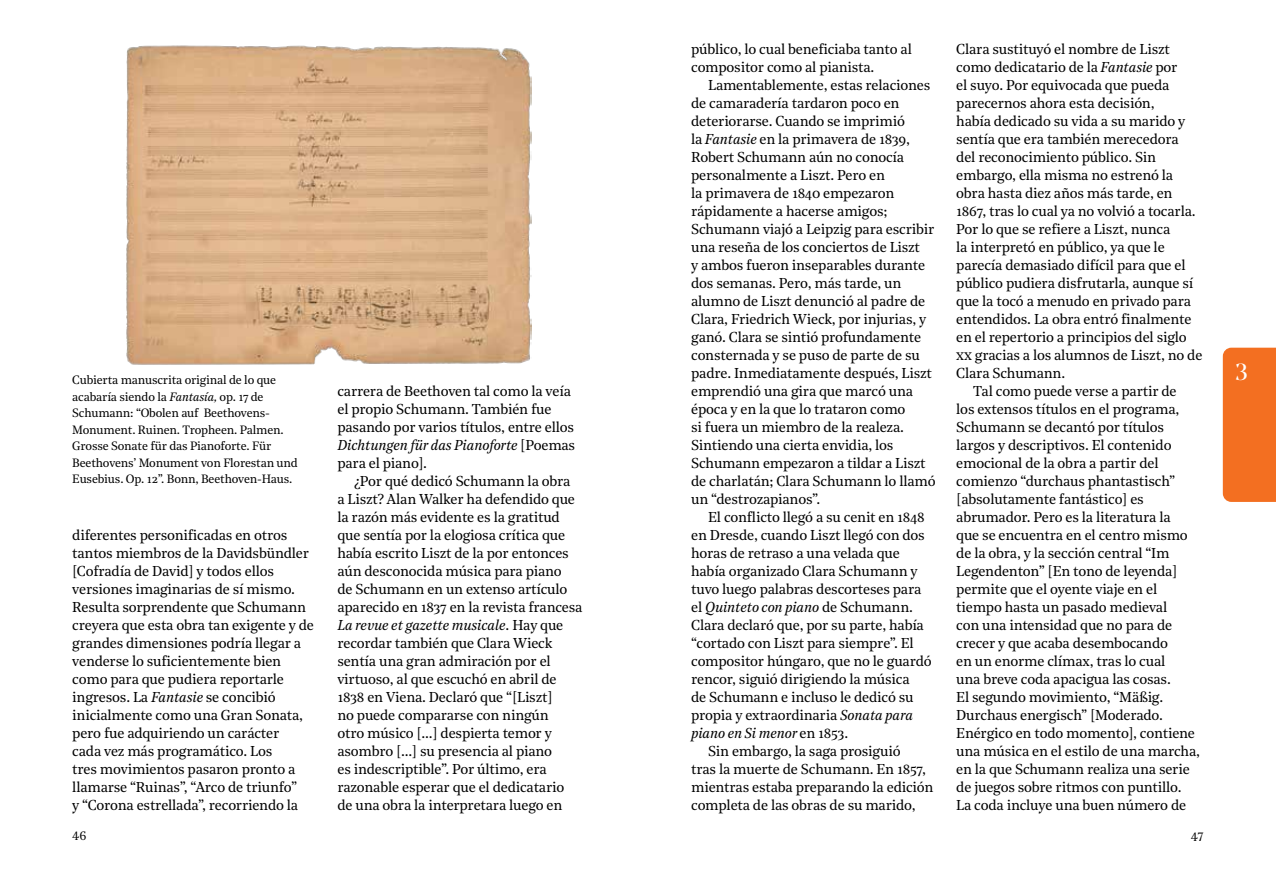
<style>
.page{position:relative;width:1276px;height:872px;background:#fff}
.page>*{position:absolute;margin:0;border:0;box-sizing:border-box;transform-origin:0 0}
.t1{font:23.25px "Noe Display";color:#fff}
.t2{font:14.25px/18px "Noe Text";letter-spacing:-.015em;color:#000}
.t3{font:italic 14.25px "Noe Text";letter-spacing:-.015em;color:#000}
.t4{font:12px/16.5px "Noe Text";letter-spacing:-.015em;color:#000}
.s1{font-style:italic}
.s2{font-style:normal}
</style>
<div class="page">
<div style="left:1222px;top:348px;width:54px;height:154px;background:#f36f21"></div>
<img style="left:126px;top:45px;width:406px;height:320px">
<p class="t4" style="left:72px;top:371px;width:227px">Cubierta manuscrita original de lo que acabaría siendo la <span class="s1">Fantasía,</span> op. 17 de Schumann: “Obolen auf Beethovens-Monument. Ruinen. Tropheen. Palmen.<br>Grosse Sonate für das Pianoforte. Für Beethovens’ Monument von Florestan und Eusebius. Op. 12”. Bonn, Beethoven-Haus.</p>
<p class="t2" style="left:72px;top:525px;width:243px">diferentes personificadas en otros tantos miembros de la Davidsbündler [Cofradía de David] y todos ellos versiones imaginarias de sí mismo.<br>Resulta sorprendente que Schumann creyera que esta obra tan exigente y de grandes dimensiones podría llegar a venderse lo suficientemente bien como para que pudiera reportarle ingresos. La <span class="s1">Fantasie</span> se concibió inicialmente como una Gran Sonata, pero fue adquiriendo un carácter<br>cada vez más programático. Los<br>tres movimientos pasaron pronto a llamarse “Ruinas”, “Arco de triunfo”<br>y “Corona estrellada”, recorriendo la</p>
<p class="t2" style="left:337px;top:381px;width:239px">carrera de Beethoven tal como la veía el propio Schumann. También fue pasando por varios títulos, entre ellos<br><span class="s1">Dichtungen für das Pianoforte</span> [Poemas para el piano].</p>
<p class="t2" style="left:337px;top:471px;width:247px;text-indent:17px">¿Por qué dedicó Schumann la obra<br>a Liszt? Alan Walker ha defendido que la razón más evidente es la gratitud que sentía por la elogiosa crítica que había escrito Liszt de la por entonces aún desconocida música para piano<br>de Schumann en un extenso artículo aparecido en 1837 en la revista francesa <span class="s1">La revue et gazette musicale</span>. Hay que recordar también que Clara Wieck sentía una gran admiración por el virtuoso, al que escuchó en abril de 1838 en Viena. Declaró que “[Liszt]<br>no puede compararse con ningún<br>otro músico [...] despierta temor y asombro [...] su presencia al piano<br>es indescriptible”. Por último, era razonable esperar que el dedicatario de una obra la interpretara luego en</p>
<p class="t2" style="left:691px;top:39px;width:222px">público, lo cual beneficiaba tanto al compositor como al pianista.</p>
<p class="t2" style="left:691px;top:75px;width:246px;text-indent:17px">Lamentablemente, estas relaciones de camaradería tardaron poco en deteriorarse. Cuando se imprimió<br>la <span class="s1">Fantasie</span> en la primavera de 1839, Robert Schumann aún no conocía personalmente a Liszt. Pero en<br>la primavera de 1840 empezaron rápidamente a hacerse amigos; Schumann viajó a Leipzig para escribir una reseña de los conciertos de Liszt<br>y ambos fueron inseparables durante dos semanas. Pero, más tarde, un alumno de Liszt denunció al padre de Clara, Friedrich Wieck, por injurias, y ganó. Clara se sintió profundamente consternada y se puso de parte de su padre. Inmediatamente después, Liszt emprendió una gira que marcó una época y en la que lo trataron como<br>si fuera un miembro de la realeza.<br>Sintiendo una cierta envidia, los Schumann empezaron a tildar a Liszt de charlatán; Clara Schumann lo llamó un “destrozapianos”.</p>
<p class="t2" style="left:708px;top:507px;width:218px">El conflicto llegó a su cenit en 1848</p>
<p class="t2" style="left:691px;top:525px;width:235px">en Dresde, cuando Liszt llegó con dos</p>
<p class="t2" style="left:691px;top:543px;width:210px">horas de retraso a una velada que</p>
<p class="t2" style="left:691px;top:561px;width:228px">había organizado Clara Schumann y</p>
<p class="t2" style="left:691px;top:579px;width:232px">tuvo luego palabras descorteses para</p>
<p class="t3" style="left:691px;top:596px;width:223px"><span class="s2">el</span> Quinteto con piano <span class="s2">de Schumann.</span></p>
<p class="t2" style="left:691px;top:615px;width:234px">Clara declaró que, por su parte, había</p>
<p class="t2" style="left:691px;top:633px;width:224px">“cortado con Liszt para siempre”. El</p>
<p class="t2" style="left:691px;top:651px;width:242px">compositor húngaro, que no le guardó</p>
<p class="t2" style="left:691px;top:669px;width:220px">rencor, siguió dirigiendo la música</p>
<p class="t2" style="left:691px;top:687px;width:224px">de Schumann e incluso le dedicó su</p>
<p class="t2" style="left:691px;top:705px;width:223px">propia y extraordinaria <span class="s1">Sonata para</span></p>
<p class="t3" style="left:691px;top:722px;width:159px">piano en Si menor <span class="s2">en 1853.</span></p>
<p class="t2" style="left:708px;top:741px;width:194px">Sin embargo, la saga prosiguió</p>
<p class="t2" style="left:691px;top:759px;width:236px">tras la muerte de Schumann. En 1857,</p>
<p class="t2" style="left:691px;top:777px;width:244px">mientras estaba preparando la edición</p>
<p class="t2" style="left:691px;top:795px;width:226px">completa de las obras de su marido,</p>
<p class="t2" style="left:956px;top:39px;width:215px">Clara sustituyó el nombre de Liszt</p>
<p class="t2" style="left:956px;top:57px;width:223px">como dedicatario de la <span class="s1">Fantasie</span> por</p>
<p class="t2" style="left:956px;top:75px;width:215px">el suyo. Por equivocada que pueda</p>
<p class="t2" style="left:956px;top:93px;width:200px">parecernos ahora esta decisión,</p>
<p class="t2" style="left:956px;top:111px;width:231px">había dedicado su vida a su marido y</p>
<p class="t2" style="left:956px;top:129px;width:224px">sentía que era también merecedora</p>
<p class="t2" style="left:956px;top:147px;width:201px">del reconocimiento público. Sin</p>
<p class="t2" style="left:956px;top:165px;width:218px">embargo, ella misma no estrenó la</p>
<p class="t2" style="left:956px;top:183px;width:218px">obra hasta diez años más tarde, en</p>
<p class="t2" style="left:956px;top:201px;width:241px">1867, tras lo cual ya no volvió a tocarla.</p>
<p class="t2" style="left:956px;top:219px;width:216px">Por lo que se refiere a Liszt, nunca</p>
<p class="t2" style="left:956px;top:237px;width:210px">la interpretó en público, ya que le</p>
<p class="t2" style="left:956px;top:255px;width:231px">parecía demasiado difícil para que el</p>
<p class="t2" style="left:956px;top:273px;width:238px">público pudiera disfrutarla, aunque sí</p>
<p class="t2" style="left:956px;top:291px;width:236px">que la tocó a menudo en privado para</p>
<p class="t2" style="left:956px;top:309px;width:237px">entendidos. La obra entró finalmente</p>
<p class="t2" style="left:956px;top:327px;width:232px">en el repertorio a principios del siglo</p>
<p class="t2" style="left:956px;top:345px;width:248px">xx gracias a los alumnos de Liszt, no de</p>
<p class="t2" style="left:956px;top:363px;width:110px">Clara Schumann.</p>
<p class="t2" style="left:973px;top:381px;width:205px">Tal como puede verse a partir de</p>
<p class="t2" style="left:956px;top:399px;width:224px">los extensos títulos en el programa,</p>
<p class="t2" style="left:956px;top:417px;width:209px">Schumann se decantó por títulos</p>
<p class="t2" style="left:956px;top:435px;width:217px">largos y descriptivos. El contenido</p>
<p class="t2" style="left:956px;top:453px;width:204px">emocional de la obra a partir del</p>
<p class="t2" style="left:956px;top:471px;width:221px">comienzo “durchaus phantastisch”</p>
<p class="t2" style="left:956px;top:489px;width:189px">[absolutamente fantástico] es</p>
<p class="t2" style="left:956px;top:507px;width:216px">abrumador. Pero es la literatura la</p>
<p class="t2" style="left:956px;top:525px;width:233px">que se encuentra en el centro mismo</p>
<p class="t2" style="left:956px;top:543px;width:215px">de la obra, y la sección central “Im</p>
<p class="t2" style="left:956px;top:561px;width:223px">Legendenton” [En tono de leyenda]</p>
<p class="t2" style="left:956px;top:579px;width:202px">permite que el oyente viaje en el</p>
<p class="t2" style="left:956px;top:597px;width:212px">tiempo hasta un pasado medieval</p>
<p class="t2" style="left:956px;top:615px;width:217px">con una intensidad que no para de</p>
<p class="t2" style="left:956px;top:633px;width:213px">crecer y que acaba desembocando</p>
<p class="t2" style="left:956px;top:651px;width:211px">en un enorme clímax, tras lo cual</p>
<p class="t2" style="left:956px;top:669px;width:216px">una breve coda apacigua las cosas.</p>
<p class="t2" style="left:956px;top:687px;width:208px">El segundo movimiento, “Mäßig.</p>
<p class="t2" style="left:956px;top:705px;width:208px">Durchaus energisch” [Moderado.</p>
<p class="t2" style="left:956px;top:723px;width:240px">Enérgico en todo momento], contiene</p>
<p class="t2" style="left:956px;top:741px;width:245px">una música en el estilo de una marcha,</p>
<p class="t2" style="left:956px;top:759px;width:235px">en la que Schumann realiza una serie</p>
<p class="t2" style="left:956px;top:777px;width:227px">de juegos sobre ritmos con puntillo.</p>
<p class="t2" style="left:956px;top:795px;width:231px">La coda incluye una buen número de</p>
<p class="t4" style="left:72px;top:826px;width:16px">46</p>
<p class="t4" style="left:1191px;top:827px;width:14px">47</p>
<h1 class="t1" style="left:1235px;top:357px;width:14px">3</h1>
</div>
